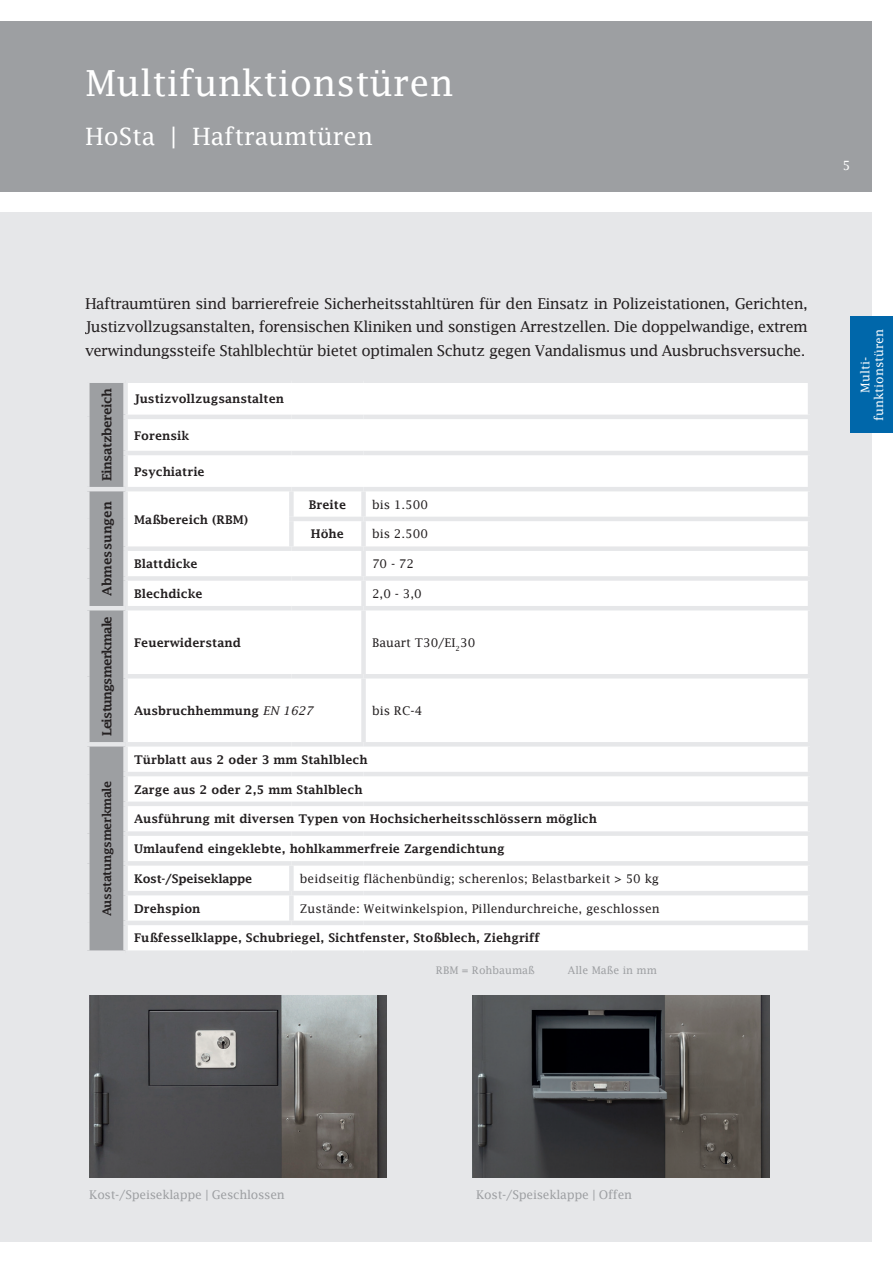
<style>
.page{position:relative;width:893px;height:1263px;background:#fff}
.page>*{position:absolute;margin:0;border:0;box-sizing:border-box;transform-origin:0 0}
.Kapitel___Inhaltsver{font:36px "Lucida Fax";color:#fff}
.Kapitel___Inhaltsver-2{font:24px "Lucida Fax";color:#fff}
.t1{font:15px/22.5px "Lucida Fax";letter-spacing:-.04em;color:#231f20}
.Fließtext_8_5_12pt{font:600 12.75px "Lucida Fax";letter-spacing:-.06em;color:#231f20}
.Fließtext_8_5_12pt-2{font:600 12.75px "Lucida Fax";letter-spacing:-.04em;color:#231f20}
.Fließtext_8_5_12pt-3{font:600 12.75px "Lucida Fax";color:#231f20}
.t2{font:12.75px "Lucida Fax";color:#fff}
.Fließtext_8_5_12pt-4{font:600 12px "Lucida Fax";color:#231f20}
.Fließtext_8_5_12pt-5{font:12px "Lucida Fax";color:#231f20}
.Fließtext_8_5_12pt-6{font:12px "Lucida Fax";letter-spacing:-.02em;color:#9d9fa2}
.Inhaltsverzeichnis_1{font:12px/13.5px "Lucida Fax";color:#fff;text-align:center}
.Fließtext_8_5_12pt-7{font:600 12px "Lucida Fax";letter-spacing:-.03em;color:#231f20}
.Fließtext_8_5_12pt-8{font:600 12px "Lucida Fax";letter-spacing:-.02em;color:#231f20}
.Fließtext_8_5_10{font:12px "Lucida Fax";color:#231f20}
.t3{font:10.5px "Lucida Fax";color:#9d9fa2}
.s1{font-weight:400;font-style:italic}
</style>
<div class="page">
<div style="left:0;top:21px;width:872px;height:170px;background:#9d9fa2"></div>
<div style="left:0;top:213px;width:872px;height:1029px;background:#e6e7e9"></div>
<div style="left:850px;top:317px;width:43px;height:116px;background:#0067aa"></div>
<img style="left:89px;top:995px;width:298px;height:183px">
<img style="left:472px;top:995px;width:298px;height:183px">
<div style="left:90px;top:383px;width:33px;height:567px;background:#9d9fa2"></div>
<div style="left:128px;top:383px;width:680px;height:567px;background:#fff"></div>
<hr style="left:364px;top:517px;width:448px;height:4px;background:#e6e7e9">
<div style="left:364px;top:546px;width:448px;height:5px;background:#e6e7e9"></div>
<div style="left:364px;top:576px;width:448px;height:5px;background:#e6e7e9"></div>
<hr style="left:85px;top:606px;width:41px;height:4px;background:#e6e7e9">
<hr style="left:126px;top:606px;width:165px;height:4px;background:#e6e7e9">
<hr style="left:291px;top:606px;width:73px;height:4px;background:#e6e7e9">
<hr style="left:364px;top:606px;width:448px;height:4px;background:#e6e7e9">
<div style="left:361px;top:610px;width:5px;height:64px;background:#e6e7e9"></div>
<hr style="left:123px;top:674px;width:168px;height:4px;background:#e6e7e9">
<hr style="left:291px;top:674px;width:73px;height:4px;background:#e6e7e9">
<hr style="left:364px;top:674px;width:448px;height:4px;background:#e6e7e9">
<div style="left:361px;top:678px;width:5px;height:64px;background:#e6e7e9"></div>
<hr style="left:85px;top:742px;width:41px;height:4px;background:#e6e7e9">
<hr style="left:126px;top:742px;width:165px;height:4px;background:#e6e7e9">
<hr style="left:291px;top:742px;width:73px;height:4px;background:#e6e7e9">
<hr style="left:364px;top:742px;width:448px;height:4px;background:#e6e7e9">
<hr style="left:123px;top:772px;width:168px;height:4px;background:#e6e7e9">
<hr style="left:291px;top:772px;width:73px;height:4px;background:#e6e7e9">
<hr style="left:364px;top:772px;width:448px;height:4px;background:#e6e7e9">
<div style="left:123px;top:801px;width:168px;height:5px;background:#e6e7e9"></div>
<div style="left:291px;top:801px;width:73px;height:5px;background:#e6e7e9"></div>
<div style="left:364px;top:801px;width:448px;height:5px;background:#e6e7e9"></div>
<div style="left:123px;top:831px;width:168px;height:5px;background:#e6e7e9"></div>
<div style="left:291px;top:831px;width:73px;height:5px;background:#e6e7e9"></div>
<div style="left:364px;top:831px;width:448px;height:5px;background:#e6e7e9"></div>
<div style="left:123px;top:861px;width:168px;height:5px;background:#e6e7e9"></div>
<div style="left:291px;top:861px;width:73px;height:5px;background:#e6e7e9"></div>
<div style="left:289px;top:866px;width:5px;height:25px;background:#e6e7e9"></div>
<div style="left:364px;top:861px;width:448px;height:5px;background:#e6e7e9"></div>
<hr style="left:123px;top:891px;width:168px;height:4px;background:#e6e7e9">
<hr style="left:291px;top:891px;width:73px;height:4px;background:#e6e7e9">
<div style="left:289px;top:895px;width:5px;height:26px;background:#e6e7e9"></div>
<hr style="left:364px;top:891px;width:448px;height:4px;background:#e6e7e9">
<hr style="left:123px;top:921px;width:168px;height:4px;background:#e6e7e9">
<hr style="left:291px;top:921px;width:73px;height:4px;background:#e6e7e9">
<hr style="left:364px;top:921px;width:448px;height:4px;background:#e6e7e9">
<hr style="left:364px;top:487px;width:448px;height:4px;background:#e6e7e9">
<hr style="left:123px;top:415px;width:168px;height:4px;background:#e6e7e9">
<hr style="left:291px;top:415px;width:73px;height:4px;background:#e6e7e9">
<hr style="left:364px;top:415px;width:448px;height:4px;background:#e6e7e9">
<hr style="left:123px;top:451px;width:168px;height:4px;background:#e6e7e9">
<hr style="left:291px;top:451px;width:73px;height:4px;background:#e6e7e9">
<hr style="left:364px;top:451px;width:448px;height:4px;background:#e6e7e9">
<hr style="left:85px;top:487px;width:41px;height:4px;background:#e6e7e9">
<hr style="left:126px;top:487px;width:165px;height:4px;background:#e6e7e9">
<hr style="left:291px;top:487px;width:73px;height:4px;background:#e6e7e9">
<div style="left:289px;top:491px;width:5px;height:26px;background:#e6e7e9"></div>
<div style="left:361px;top:491px;width:5px;height:26px;background:#e6e7e9"></div>
<hr style="left:289px;top:517px;width:75px;height:4px;background:#e6e7e9">
<div style="left:289px;top:521px;width:5px;height:25px;background:#e6e7e9"></div>
<div style="left:361px;top:521px;width:5px;height:25px;background:#e6e7e9"></div>
<div style="left:123px;top:546px;width:168px;height:5px;background:#e6e7e9"></div>
<div style="left:291px;top:546px;width:73px;height:5px;background:#e6e7e9"></div>
<div style="left:361px;top:551px;width:5px;height:25px;background:#e6e7e9"></div>
<div style="left:123px;top:576px;width:168px;height:5px;background:#e6e7e9"></div>
<div style="left:291px;top:576px;width:73px;height:5px;background:#e6e7e9"></div>
<div style="left:361px;top:581px;width:5px;height:25px;background:#e6e7e9"></div>
<p class="Kapitel___Inhaltsver" style="left:85px;top:62px;width:370px">Multifunktionstüren</p>
<p class="Kapitel___Inhaltsver-2" style="left:85px;top:122px;width:289px">HoSta | Haftraumtüren</p>
<p class="t2" style="left:842px;top:158px;width:10px">5</p>
<p class="t1" style="left:85px;top:292px;width:724px">Haftraumtüren sind barrierefreie Sicherheitsstahltüren für den Einsatz in Polizeistationen, Gerichten,<br>Justizvollzugsanstalten, forensischen Kliniken und sonstigen Arrestzellen. Die doppelwandige, extrem</p>
<p class="t1" style="left:85px;top:339px;width:722px">verwindungssteife Stahlblechtür bietet optimalen Schutz gegen Vandalismus und Ausbruchsversuche.</p>
<p class="Fließtext_8_5_12pt-2" style="left:100px;top:481px;width:95px;rotate:-90deg">Einsatzbereich</p>
<p class="Fließtext_8_5_12pt-4" style="left:134px;top:392px;width:152px">Justizvollzugsanstalten</p>
<p class="Fließtext_8_5_12pt-4" style="left:134px;top:428px;width:57px">Forensik</p>
<p class="Fließtext_8_5_12pt-4" style="left:134px;top:465px;width:72px">Psychiatrie</p>
<p class="Fließtext_8_5_12pt-3" style="left:100px;top:596px;width:96px;rotate:-90deg">Abmessungen</p>
<p class="Fließtext_8_5_12pt" style="left:100px;top:736px;width:122px;rotate:-90deg">Leistungsmerkmale</p>
<p class="Fließtext_8_5_12pt-7" style="left:100px;top:916px;width:137px;rotate:-90deg">Ausstatungsmerkmale</p>
<p class="Fließtext_8_5_12pt-4" style="left:134px;top:512px;width:116px">Maßbereich (RBM)</p>
<p class="Fließtext_8_5_12pt-4" style="left:309px;top:497px;width:39px">Breite</p>
<p class="Fließtext_8_5_12pt-5" style="left:372px;top:497px;width:58px">bis 1.500</p>
<p class="Fließtext_8_5_12pt-4" style="left:311px;top:527px;width:35px">Höhe</p>
<p class="Fließtext_8_5_12pt-5" style="left:372px;top:527px;width:58px">bis 2.500</p>
<p class="Fließtext_8_5_12pt-4" style="left:134px;top:557px;width:65px">Blattdicke</p>
<p class="Fließtext_8_5_12pt-5" style="left:372px;top:557px;width:44px">70 - 72</p>
<p class="Fließtext_8_5_12pt-4" style="left:134px;top:587px;width:70px">Blechdicke</p>
<p class="Fließtext_8_5_12pt-5" style="left:372px;top:587px;width:51px">2,0 - 3,0</p>
<p class="Fließtext_8_5_12pt-4" style="left:134px;top:636px;width:108px">Feuerwiderstand</p>
<p class="Fließtext_8_5_10" style="left:372px;top:636px;width:105px">Bauart T30/EI<sub>2</sub>30</p>
<p class="Fließtext_8_5_12pt-4" style="left:134px;top:704px;width:181px">Ausbruchhemmung <span class="s1">EN 1627</span></p>
<p class="Fließtext_8_5_12pt-5" style="left:372px;top:704px;width:52px">bis RC-4</p>
<p class="Fließtext_8_5_12pt-4" style="left:134px;top:753px;width:235px">Türblatt aus 2 oder 3 mm Stahlblech</p>
<p class="Fließtext_8_5_12pt-4" style="left:134px;top:782px;width:230px">Zarge aus 2 oder 2,5 mm Stahlblech</p>
<p class="Fließtext_8_5_12pt-4" style="left:134px;top:812px;width:464px">Ausführung mit diversen Typen von Hochsicherheitsschlössern möglich</p>
<p class="Fließtext_8_5_12pt-4" style="left:134px;top:842px;width:372px">Umlaufend eingeklebte, hohlkammerfreie Zargendichtung</p>
<p class="Fließtext_8_5_12pt-8" style="left:134px;top:872px;width:120px">Kost-/Speiseklappe</p>
<p class="Fließtext_8_5_12pt-5" style="left:300px;top:872px;width:361px">beidseitig flächenbündig; scherenlos; Belastbarkeit &gt; 50 kg</p>
<p class="Fließtext_8_5_12pt-4" style="left:134px;top:901px;width:68px">Drehspion</p>
<p class="Fließtext_8_5_12pt-5" style="left:300px;top:901px;width:361px">Zustände: Weitwinkelspion, Pillendurchreiche, geschlossen</p>
<p class="Fließtext_8_5_12pt-4" style="left:134px;top:931px;width:407px">Fußfesselklappe, Schubriegel, Sichtfenster, Stoßblech, Ziehgriff</p>
<p class="t3" style="left:436px;top:964px;width:100px">RBM = Rohbaumaß</p>
<p class="t3" style="left:568px;top:964px;width:90px">Alle Maße in mm</p>
<p class="Inhaltsverzeichnis_1" style="left:858px;top:421px;width:93px;rotate:-90deg">Multi&shy;funktionstüren</p>
<p class="Fließtext_8_5_12pt-6" style="left:89px;top:1188px;width:197px">Kost-/Speiseklappe | Geschlossen</p>
<p class="Fließtext_8_5_12pt-6" style="left:476px;top:1188px;width:157px">Kost-/Speiseklappe | Offen</p>
</div>
